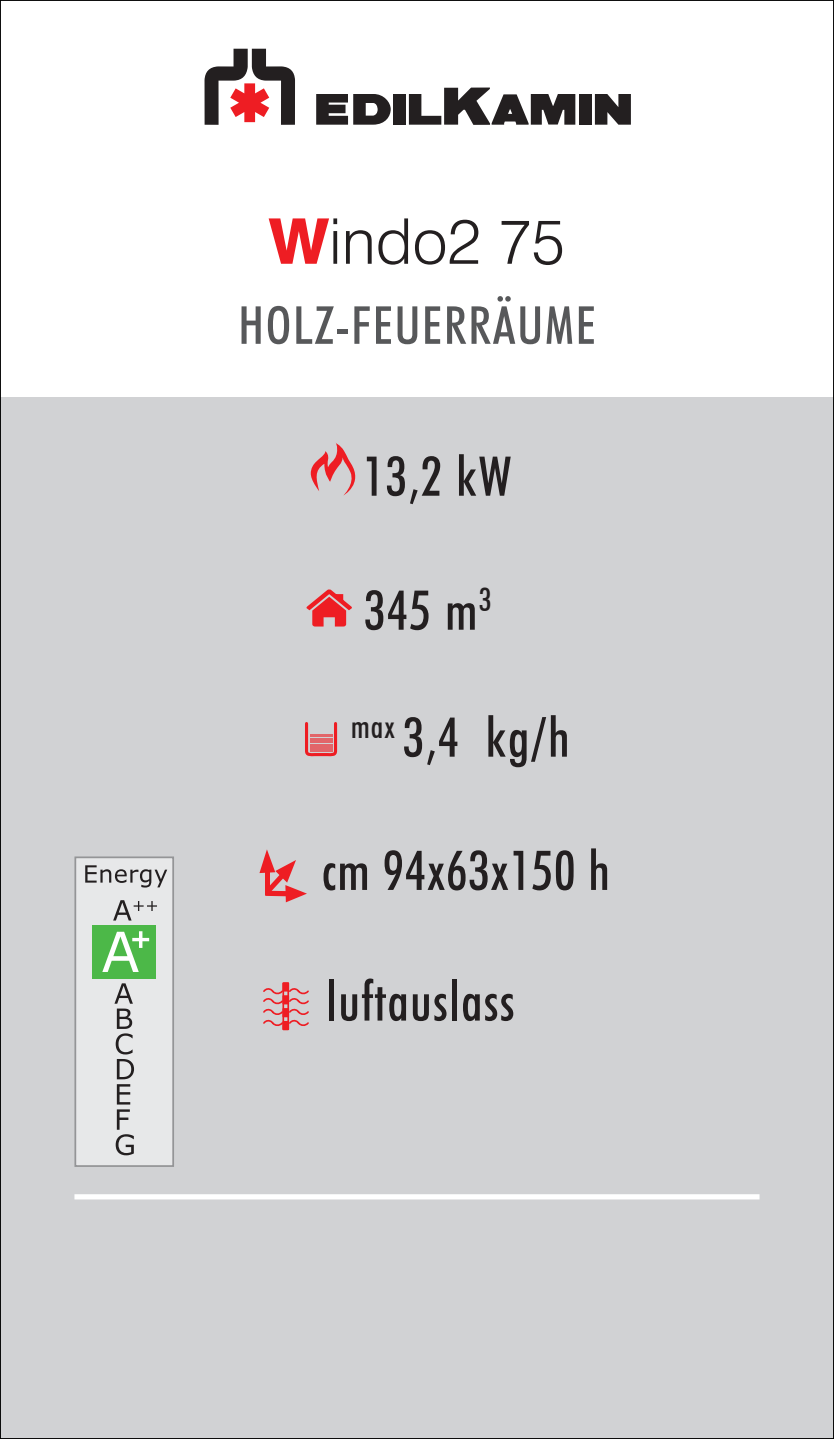
<style>
.page{position:relative;width:834px;height:1439px;background:#fff}
.page>*{position:absolute;margin:0;border:0;box-sizing:border-box;transform-origin:0 0}
.t1{font:300 63px "Swiss 721 BT";color:#231f20}
.t2{font:500 condensed 54.95px "Futura BT";letter-spacing:.02em;color:#231f20}
.t3{font:500 condensed 52.5px "Futura BT";letter-spacing:.03em;color:#57585a}
.s1{font-weight:800;color:#ee1d23}
</style>
<div class="page">
<div style="left:0;top:45px;width:833px;height:1394px;background:#d1d2d4"></div>
<div style="left:0;top:0;width:833px;height:397px;background:#fff"></div>
<svg style="left:204px;top:49px;width:91px;height:76px"></svg>
<div style="left:579px;top:94px;width:12px;height:31px;background:#231f20"></div>
<div style="left:393px;top:94px;width:12px;height:31px;background:#231f20"></div>
<svg style="left:316px;top:94px;width:75px;height:31px"></svg>
<svg style="left:409px;top:88px;width:166px;height:37px"></svg>
<svg style="left:594px;top:94px;width:36px;height:31px"></svg>
<svg style="left:259px;top:849px;width:48px;height:53px"></svg>
<div style="left:265px;top:890px;width:22px;height:6px;background:#ee1d23"></div>
<svg style="left:306px;top:589px;width:46px;height:37px"></svg>
<svg style="left:305px;top:722px;width:33px;height:35px"></svg>
<div style="left:310px;top:744px;width:22px;height:7px;background:#e26569"></div>
<hr style="left:310px;top:738px;width:22px;height:4px;background:#e26569">
<hr style="left:310px;top:734px;width:22px;height:2px;background:#ee1d23">
<svg style="left:310px;top:443px;width:46px;height:52px"></svg>
<svg style="left:282px;top:982px;width:7px;height:6px"></svg>
<div style="left:282px;top:1021px;width:7px;height:9px;background:#ee1d23;border:2px solid #ee1d23"></div>
<svg style="left:263px;top:988px;width:46px;height:38px"></svg>
<svg style="left:74px;top:856px;width:100px;height:311px;background:#dfe1e1"></svg>
<svg style="left:85px;top:865px;width:82px;height:22px;background:#b6b6b7"></svg>
<svg style="left:113px;top:900px;width:44px;height:20px"></svg>
<div style="left:92px;top:925px;width:64px;height:53px;background:#4cb848"></div>
<svg style="left:102px;top:931px;width:47px;height:41px"></svg>
<svg style="left:114px;top:983px;width:20px;height:172px;background:#b1b1b2"></svg>
<div style="left:74px;top:1194px;width:685px;height:5px;background:#fff"></div>
<p class="t1" style="left:269px;top:203px;width:297px"><span class="s1">W</span>indo2 75</p>
<p class="t3" style="left:238px;top:293px;width:359px">HOLZ-FEUERRÄUME</p>
<p class="t2" style="left:363px;top:443px;width:150px">13,2 kW</p>
<p class="t2" style="left:364px;top:577px;width:129px">345 m<sup>3</sup></p>
<p class="t2" style="left:351px;top:704px;width:220px"><sup>max</sup> 3,4 kg/h</p>
<p class="t2" style="left:322px;top:837px;width:289px">cm 94x63x150 h</p>
<p class="t2" style="left:326px;top:967px;width:190px">luftauslass</p>
</div>
